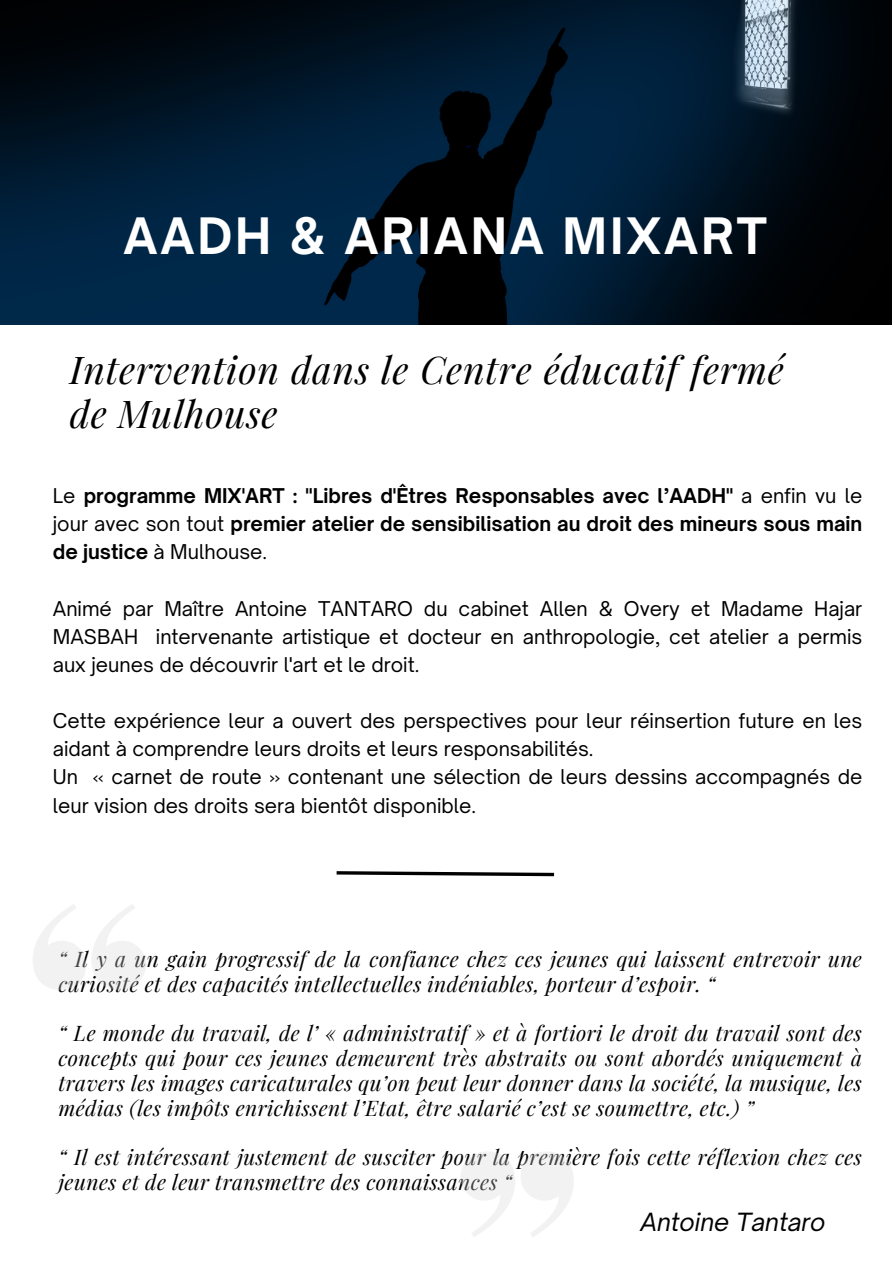
<style>
.page{position:relative;width:894px;height:1264px;background:#fff}
.page>*{position:absolute;margin:0;border:0;box-sizing:border-box;transform-origin:0 0}
.t1{font:700 48px "Open Sauce One";letter-spacing:.06em;color:#fff}
.t2{font:italic 37.5px/43.8px "Playfair Display";letter-spacing:.02em;color:#000}
.t3{font:italic 24px "Open Sauce One";color:#000}
.t4{font:italic 21px/24.8px "Playfair Display";letter-spacing:.02em;color:#000}
.t5{font:19.5px/28.2px "Open Sauce One";color:#010101;text-align:justify}
.t6{font:700 19.5px/28.2px "Open Sauce One";color:#010101;text-align:justify}
.s1{font-weight:400}
</style>
<div class="page">
<svg style="left:336px;top:871px;width:219px;height:6px"></svg>
<img style="left:0;top:0;width:891px;height:324px">
<svg style="left:33px;top:904px;width:113px;height:85px"></svg>
<svg style="left:461px;top:1152px;width:112px;height:85px"></svg>
<h1 class="t1" style="left:123px;top:205px;width:645px">AADH &amp; ARIANA MIXART</h1>
<h2 class="t2" style="left:70px;top:347px;width:715px">Intervention dans le Centre éducatif fermé de Mulhouse</h2>
<p class="t6" style="left:53px;top:481px;width:810px"><span class="s1">Le</span> programme MIX'ART : "Libres d'Êtres Responsables avec l’AADH" <span class="s1">a enfin vu le jour avec son tout</span> premier atelier de sensibilisation au droit des mineurs sous main de justice <span class="s1">à Mulhouse.</span></p>
<p class="t5" style="left:53px;top:594px;width:810px">Animé par Maître Antoine TANTARO du cabinet Allen &amp; Overy et Madame Hajar MASBAH intervenante artistique et docteur en anthropologie, cet atelier a permis aux jeunes de découvrir l'art et le droit.</p>
<p class="t5" style="left:53px;top:706px;width:810px;text-align:left">Cette expérience leur a ouvert des perspectives pour leur réinsertion future en les aidant à comprendre leurs droits et leurs responsabilités.<br>Un « carnet de route » contenant une sélection de leurs dessins accompagnés de leur vision des droits sera bientôt disponible.</p>
<p class="t4" style="left:58px;top:946px;width:804px">“ Il y a un gain progressif de la confiance chez ces jeunes qui laissent entrevoir une curiosité et des capacités intellectuelles indéniables, porteur d’espoir. “</p>
<p class="t4" style="left:58px;top:1020px;width:804px;text-align:justify">“ Le monde du travail, de l’ « administratif » et à fortiori le droit du travail sont des concepts qui pour ces jeunes demeurent très abstraits ou sont abordés uniquement à travers les images caricaturales qu’on peut leur donner dans la société, la musique, les médias (les impôts enrichissent l’Etat, être salarié c’est se soumettre, etc.) ”</p>
<p class="t4" style="left:58px;top:1144px;width:804px">“ Il est intéressant justement de susciter pour la première fois cette réflexion chez ces jeunes et de leur transmettre des connaissances “</p>
<p class="t3" style="left:640px;top:1206px;width:186px">Antoine Tantaro</p>
</div>
